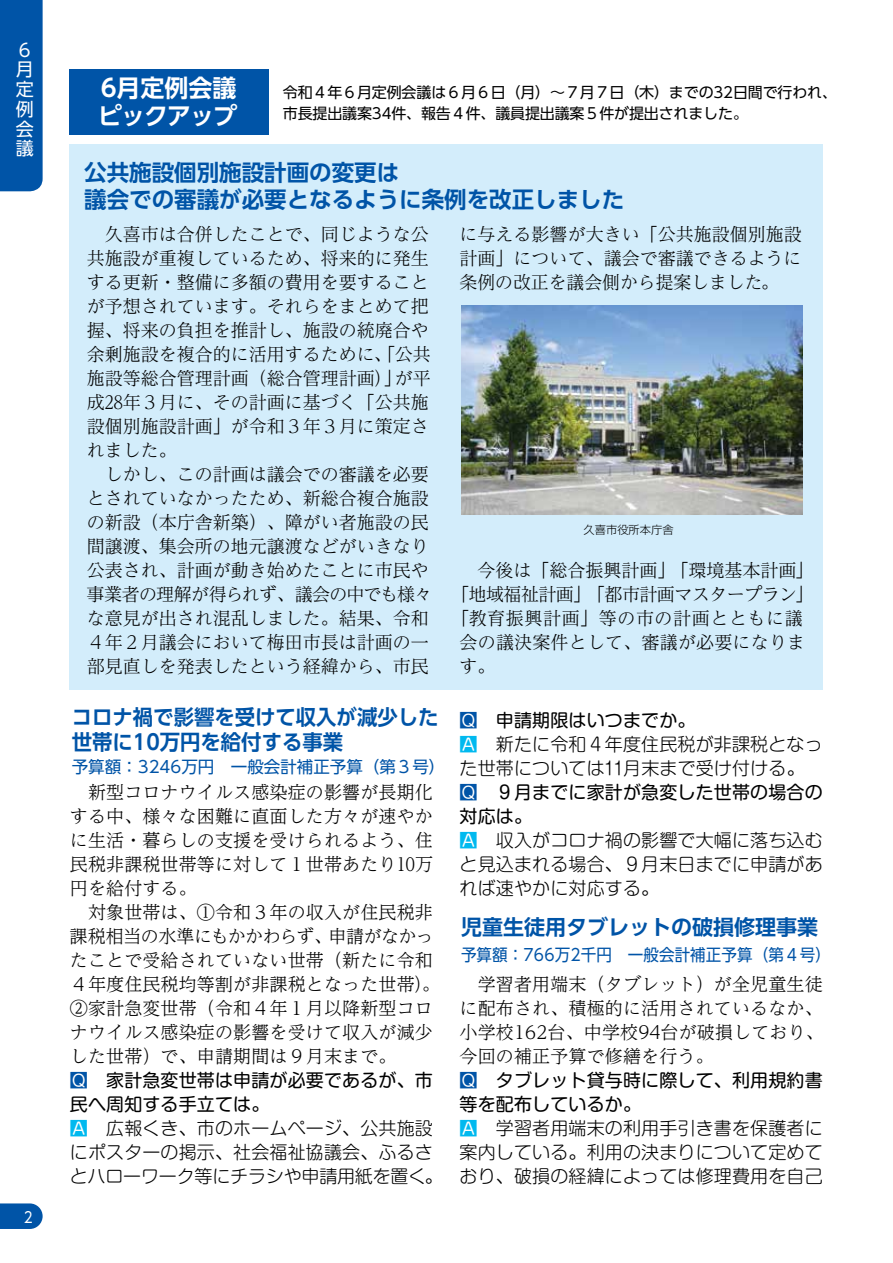
<style>
.page{position:relative;width:893px;height:1263px;background:#fff}
.page>*{position:absolute;margin:0;border:0;box-sizing:border-box;transform-origin:0 0}
.t1{font:700 24px/28.8px "UD Shin Go Pro De";letter-spacing:-.04em;color:#fff}
.t2{font:700 22.5px/27px "UD Shin Go Pro De";color:#0054a7}
.t3{font:700 21px/25.2px "UD Shin Go Pro De";color:#0054a7}
.t4{font:300 18px/24px "Reim Pro";color:#000}
.t5{font:300 18px/24px "Shin M Go Pro";letter-spacing:.01em;color:#000}
.t6{font:300 18px/24px "UD Reimin Pro";letter-spacing:.01em;color:#000}
.t7{font:300 18px "Reim Pro";letter-spacing:-.03em;color:#000}
.t8{font:300 18px "Reim Pro";letter-spacing:.035em;color:#000}
.t9{font:18px/19.8px "UD Shin Go Pro";color:#fff}
.t10{font:16.5px "UD Shin Go Pro";letter-spacing:.01em;color:#0054a7;scale:.94 1}
.t11{font:16.5px "UD Shin Go Pro";letter-spacing:.01em;color:#0054a7}
.t12{font:15px/20.2px "UD Shin Go Pro";letter-spacing:-.01em;color:#000}
.t13{font:15px "UD Shin Go Pro";color:#fff;scale:.9 1}
.t14{font:300 11.25px "Shin Go Pro";color:#000}
.s1{font-weight:400;color:#0054a7}
.s2{font-weight:400}
.s3{font-weight:400;color:#00b9ef}
</style>
<div class="page">
<div style="left:70px;top:144px;width:753px;height:546px;background:#d3edfb"></div>
<img style="left:461px;top:306px;width:341px;height:208px">
<div style="left:70px;top:69px;width:199px;height:66px;background:#0054a7"></div>
<svg style="left:0;top:1203px;width:43px;height:26px"></svg>
<div style="left:0;top:0;width:43px;height:191px;background:#0054a7"></div>
<p class="t9" style="left:16px;top:39px;width:19px">6月定例会議</p>
<p class="t13" style="left:24px;top:1205px;width:11px">2</p>
<h1 class="t1" style="left:97px;top:72px;width:142px">６月定例会議ピックアップ</h1>
<p class="t2" style="left:84px;top:158px;width:542px">公共施設個別施設計画の変更は<br>議会での審議が必要となるように条例を改正しました</p>
<p class="t12" style="left:283px;top:82px;width:556px">令和４年６月定例会議は６月６日（月）～７月７日（木）までの32日間で行われ、市長提出議案34件、報告４件、議員提出議案５件が提出されました。</p>
<p class="t4" style="left:87px;top:222px;width:347px">　久喜市は合併したことで、同じような公共施設が重複しているため、将来的に発生する更新・整備に多額の費用を要することが予想されています。それらをまとめて把握、将来の負担を推計し、施設の統廃合や余剰施設を複合的に活用するために、「公共施設等総合管理計画（総合管理計画）」が平成28年３月に、その計画に基づく「公共施設個別施設計画」が令和３年３月に策定されました。<br>　しかし、この計画は議会での審議を必要とされていなかったため、新総合複合施設の新設（本庁舎新築）、障がい者施設の民間譲渡、集会所の地元譲渡などがいきなり公表され、計画が動き始めたことに市民や事業者の理解が得られず、議会の中でも様々な意見が出され混乱しました。結果、令和<br>４年２月議会において梅田市長は計画の一部見直しを発表したという経緯から、市民</p>
<p class="t4" style="left:460px;top:222px;width:344px;text-align:justify">に与える影響が大きい「公共施設個別施設計画」について、議会で審議できるように条例の改正を議会側から提案しました。</p>
<p class="t14" style="left:584px;top:520px;width:91px">久喜市役所本庁舎</p>
<p class="t4" style="left:460px;top:558px;width:355px">　今後は「総合振興計画」「環境基本計画」</p>
<p class="t7" style="left:451px;top:580px;width:364px">「地域福祉計画」「都市計画マスタープラン」</p>
<p class="t8" style="left:451px;top:604px;width:353px">「教育振興計画」等の市の計画とともに議</p>
<p class="t4" style="left:460px;top:630px;width:347px">会の議決案件として、審議が必要になりま</p>
<p class="t4" style="left:460px;top:654px;width:37px">す。</p>
<p class="t3" style="left:72px;top:703px;width:368px">コロナ禍で影響を受けて収入が減少した世帯に10万円を給付する事業</p>
<p class="t11" style="left:72px;top:753px;width:375px">予算額：3246万円　一般会計補正予算（第３号）</p>
<p class="t6" style="left:70px;top:779px;width:372px">　新型コロナウイルス感染症の影響が長期化する中、様々な困難に直面した方々が速やかに生活・暮らしの支援を受けられるよう、住民税非課税世帯等に対して１世帯あたり10万円を給付する。<br>　対象世帯は、①令和３年の収入が住民税非課税相当の水準にもかかわらず、申請がなかったことで受給されていない世帯（新たに令和<br>４年度住民税均等割が非課税となった世帯）。<br>②家計急変世帯（令和４年１月以降新型コロナウイルス感染症の影響を受けて収入が減少した世帯）で、申請期間は９月末まで。</p>
<p class="t5" style="left:70px;top:1065px;width:375px"><span class="s1">Q</span><span class="s2">　家計急変世帯は申請が必要であるが、市民へ周知する手立ては。<br></span><span class="s3">A</span> 広報くき、市のホームページ、公共施設にポスターの掲示、社会福祉協議会、ふるさとハローワーク等にチラシや申請用紙を置く。</p>
<p class="t5" style="left:460px;top:706px;width:365px"><span class="s1">Q</span><span class="s2">　申請期限はいつまでか。<br></span><span class="s3">A</span> 新たに令和４年度住民税が非課税となった世帯については11月末まで受け付ける。<br><span class="s1">Q</span><span class="s2">　９月までに家計が急変した世帯の場合の対応は。<br></span><span class="s3">A</span> 収入がコロナ禍の影響で大幅に落ち込むと見込まれる場合、９月末日までに申請があれば速やかに対応する。</p>
<p class="t3" style="left:461px;top:914px;width:358px">児童生徒用タブレットの破損修理事業</p>
<p class="t10" style="left:461px;top:941px;width:395px">予算額：766万2千円　一般会計補正予算（第４号）</p>
<p class="t6" style="left:460px;top:971px;width:366px;text-align:justify">　学習者用端末（タブレット）が全児童生徒に配布され、積極的に活用されているなか、小学校162台、中学校94台が破損しており、今回の補正予算で修繕を行う。</p>
<p class="t5" style="left:460px;top:1066px;width:365px"><span class="s1">Q</span> <span class="s2">タブレット貸与時に際して、利用規約書等を配布しているか。<br></span><span class="s3">A</span> 学習者用端末の利用手引き書を保護者に案内している。利用の決まりについて定めており、破損の経緯によっては修理費用を自己</p>
</div>
